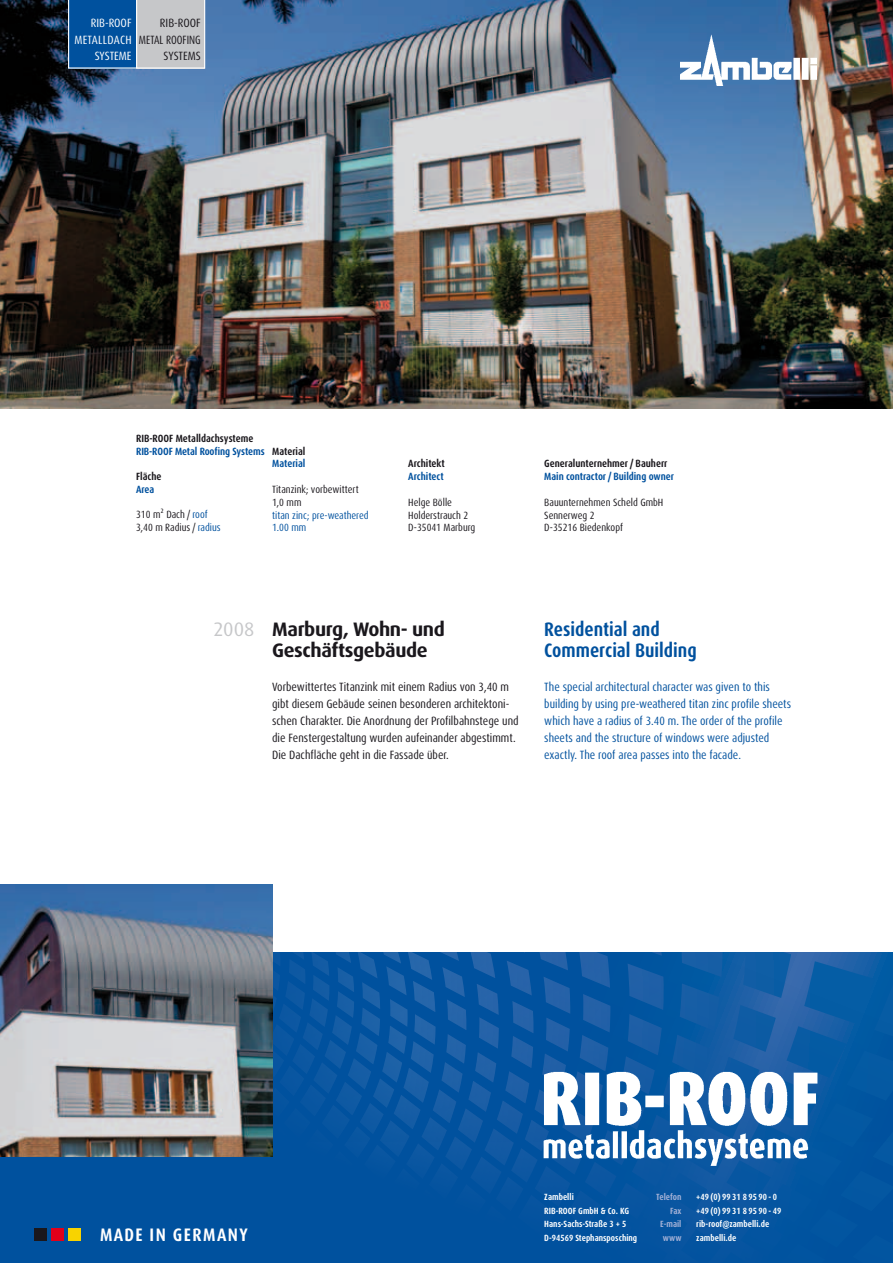
<style>
.page{position:relative;width:893px;height:1263px;background:#fff}
.page>*{position:absolute;margin:0;border:0;box-sizing:border-box;transform-origin:0 0}
.t1{font:700 condensed 19.5px/21.3px "Dax Pro";color:#00519e}
.t2{font:700 19.5px/21.3px "Dax Pro";letter-spacing:-.02em;color:#1a171c}
.t3{font:19.5px "Dax Pro";color:#c6c7c9}
.t4{font:700 condensed 18.15px "Dax Pro";letter-spacing:.08em;color:#fff}
.t5{font:condensed 12px/17px "Dax Pro";color:#1a171c}
.t6{font:condensed 12px/17px "Dax Pro";color:#00519e}
.t7{font:condensed 12px/16.5px "Dax Pro";color:#fff;text-align:right}
.t8{font:condensed 10.5px/12.8px "Dax Pro";color:#1a171c}
.t9{font:700 condensed 10.5px "Dax Pro";letter-spacing:-.005em;color:#00519e}
.t10{font:700 condensed 10.5px "Dax Pro";color:#1a171c}
.t11{font:condensed 10.5px/12.8px "Dax Pro";color:#00519e}
.t12{font:700 condensed 9px/13.5px "Dax Pro";color:#fff}
.t13{font:700 condensed 9px/13.5px "Dax Pro";color:#a5b2d7;text-align:right}
.s1{color:#00519e}
</style>
<div class="page">
<div style="left:0;top:952px;width:893px;height:311px;background:#00519e"></div>
<svg style="left:272px;top:952px;width:621px;height:190px"></svg>
<div style="left:51px;top:1228px;width:13px;height:13px;background:#e2001a"></div>
<div style="left:34px;top:1228px;width:13px;height:13px;background:#1a171c"></div>
<div style="left:68px;top:1228px;width:12px;height:13px;background:#f8d300"></div>
<img style="left:0;top:0;width:893px;height:408px">
<img style="left:0;top:884px;width:272px;height:273px">
<svg style="left:68px;top:0;width:137px;height:69px;background:#6990b6"></svg>
<img style="left:540px;top:1066px;width:278px;height:104px">
<img style="left:680px;top:34px;width:136px;height:51px">
<p class="t7" style="left:74px;top:15px;width:59px">RIB-ROOF<br>METALLDACH<br>SYSTEME</p>
<p class="t5" style="left:139px;top:15px;width:63px;line-height:16.5px;text-align:right">RIB-ROOF<br>METAL ROOFING<br>SYSTEMS</p>
<p class="t10" style="left:136px;top:432px;width:119px">RIB-ROOF Metalldachsysteme</p>
<p class="t9" style="left:136px;top:444px;width:130px">RIB-ROOF Metal Roofing Systems</p>
<p class="t10" style="left:136px;top:470px;width:27px">Fläche</p>
<p class="t9" style="left:136px;top:482px;width:20px">Area</p>
<p class="t8" style="left:136px;top:508px;width:86px">310 m² Dach / <span class="s1">roof<br></span>3,40 m Radius / <span class="s1">radius</span></p>
<p class="t10" style="left:272px;top:444px;width:35px">Material</p>
<p class="t9" style="left:272px;top:457px;width:35px">Material</p>
<p class="t8" style="left:272px;top:483px;width:88px">Titanzink; vorbewittert<br>1,0 mm</p>
<p class="t11" style="left:272px;top:509px;width:98px">titan zinc; pre-weathered<br>1.00 mm</p>
<p class="t10" style="left:408px;top:457px;width:38px">Architekt</p>
<p class="t9" style="left:408px;top:470px;width:37px">Architect</p>
<p class="t8" style="left:408px;top:496px;width:69px">Helge Bölle<br>Holderstrauch 2<br>D-35041 Marburg</p>
<p class="t10" style="left:544px;top:457px;width:125px">Generalunternehmer/ Bauherr</p>
<p class="t9" style="left:544px;top:470px;width:131px">Main contractor/ Building owner</p>
<p class="t8" style="left:544px;top:496px;width:121px">Bauunternehmen Scheld GmbH<br>Sennerweg 2<br>D-35216 Biedenkopf</p>
<h1 class="t3" style="left:214px;top:617px;width:42px">2008</h1>
<h1 class="t1" style="left:544px;top:619px;width:154px">Residential and<br>Commercial Building</h1>
<p class="t6" style="left:544px;top:679px;width:248px">The special architectural character was given to this building by using pre-weathered titan zinc profile sheets which have a radius of 3.40 m. The order of the profile sheets and the structure of windows were adjusted exactly. The roof area passes into the facade.</p>
<h1 class="t2" style="left:272px;top:619px;width:174px">Marburg, Wohn- und<br>Geschäftsgebäude</h1>
<p class="t5" style="left:272px;top:679px;width:248px">Vorbewittertes Titanzink mit einem Radius von 3,40 m gibt diesem Gebäude seinen besonderen architektoni&shy;schen Charakter. Die Anordnung der Profilbahnstege und die Fenstergestaltung wurden aufeinander abgestimmt.<br>Die Dachfläche geht in die Fassade über.</p>
<h2 class="t4" style="left:100px;top:1223px;width:149px">MADE IN GERMANY</h2>
<p class="t12" style="left:544px;top:1190px;width:94px">Zambelli<br>RIB-ROOF GmbH &amp; Co. KG<br>Hans-Sachs-Straße 3 + 5<br>D-94569 Stephansposching</p>
<p class="t12" style="left:696px;top:1190px;width:87px">+49 (0) 99 31 8 95 90 - 0 +49 (0) 99 31 8 95 90 - 49 rib-roof@zambelli.de zambelli.de</p>
<p class="t13" style="left:656px;top:1190px;width:27px">Telefon<br>Fax<br>E-mail www</p>
</div>
